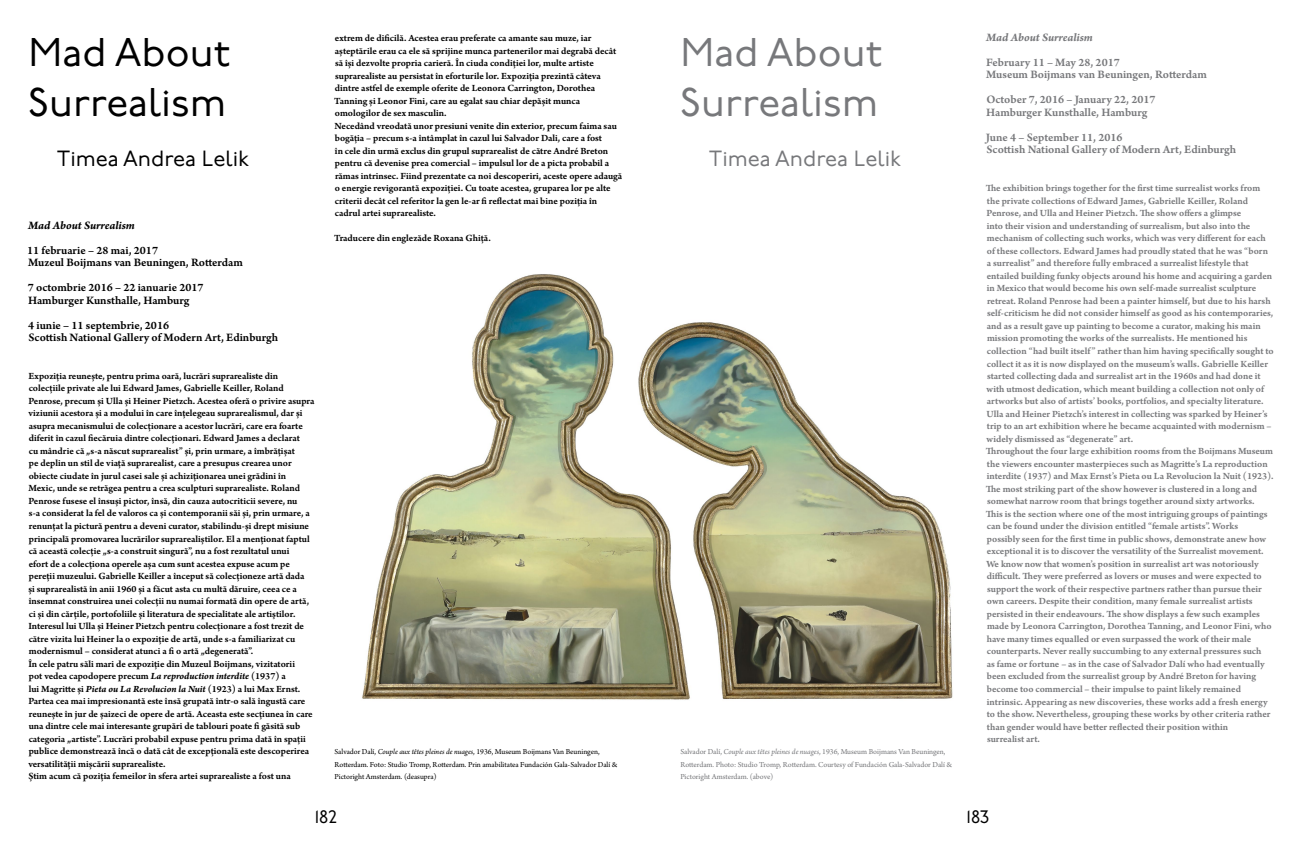
<style>
.page{position:relative;width:1304px;height:851px;background:#fff}
.page>*{position:absolute;margin:0;border:0;box-sizing:border-box;transform-origin:0 0}
.t1{font:40px/50px "P22 Underground Pro";color:#000}
.t2{font:40px/50px "P22 Underground Pro";color:#77787b}
.t3{font:22px "P22 Underground Pro";color:#000}
.t4{font:22px "P22 Underground Pro";color:#77787b}
.t5{font:18px "P22 Underground Pro";color:#000}
.t6{font:12px/12.5px "Arno Pro Smbd Sm Text";color:#000}
.t7{font:12px/12.5px "Arno Pro Smbd Sm Text";color:#77787b}
.t8{font:12px "Arno Pro Bold Italic Sm Text";letter-spacing:-.005em;color:#000}
.t9{font:12px "Arno Pro Bold Italic Sm Text";letter-spacing:-.005em;color:#77787b}
.t10{font:10px/12.5px "Arno Pro Smbd Sm Text";color:#000}
.t11{font:10px/12.5px "Arno Pro Smbd Sm Text";color:#77787b}
.t12{font:8px/12.5px "Arno Pro";letter-spacing:-.005em;color:#000}
.t13{font:8px/12.5px "Arno Pro";color:#77787b}
.s1{font-family:"Arno Pro Bold Italic Sm Text"}
.s2{font-style:italic}
</style>
<div class="page">
<img style="left:362px;top:274px;width:591px;height:426px">
<p class="t10" style="left:334px;top:32px;width:289px">extrem de dificilă. Acestea erau preferate ca amante sau muze, iar așteptările erau ca ele să sprijine munca partenerilor mai degrabă decât să își dezvolte propria carieră. În ciuda condiției lor, multe artiste suprarealiste au persistat în eforturile lor. Expoziția prezintă câteva dintre astfel de exemple oferite de Leonora Carrington, Dorothea Tanning și Leonor Fini, care au egalat sau chiar depășit munca omologilor de sex masculin.<br>Necedând vreodată unor presiuni venite din exterior, precum faima sau bogăția – precum s-a întâmplat în cazul lui Salvador Dali, care a fost<br>în cele din urmă exclus din grupul suprarealist de către André Breton pentru că devenise prea comercial – impulsul lor de a picta probabil a rămas intrinsec. Fiind prezentate ca noi descoperiri, aceste opere adaugă o energie revigorantă expoziției. Cu toate acestea, gruparea lor pe alte criterii decât cel referitor la gen le-ar fi reflectat mai bine poziția în cadrul artei suprarealiste.</p>
<p class="t10" style="left:334px;top:232px;width:158px">Traducere din englezăde Roxana Ghiţă.</p>
<h1 class="t1" style="left:28px;top:26px;width:203px">Mad About<br>Surrealism</h1>
<h1 class="t2" style="left:680px;top:26px;width:203px">Mad About<br>Surrealism</h1>
<h2 class="t3" style="left:57px;top:143px;width:194px">Timea Andrea Lelik</h2>
<h2 class="t4" style="left:709px;top:143px;width:194px">Timea Andrea Lelik</h2>
<p class="t8" style="left:28px;top:218px;width:108px">Mad About Surrealism</p>
<p class="t6" style="left:27px;top:244px;width:217px">11 februarie – 28 mai, 2017<br>Muzeul Boijmans van Beuningen, Rotterdam</p>
<p class="t6" style="left:28px;top:282px;width:177px">7 octombrie 2016 – 22 ianuarie 2017<br>Hamburger Kunsthalle, Hamburg</p>
<p class="t6" style="left:28px;top:319px;width:251px">4 iunie – 11 septembrie, 2016<br>Scottish National Gallery of Modern Art, Edinburgh</p>
<p class="t10" style="left:28px;top:370px;width:288px">Expoziția reunește, pentru prima oară, lucrări suprarealiste din colecțiile private ale lui Edward James, Gabrielle Keiller, Roland Penrose, precum și Ulla și Heiner Pietzch. Acestea oferă o privire asupra viziunii acestora și a modului în care înțelegeau suprarealismul, dar și asupra mecanismului de colecționare a acestor lucrări, care era foarte diferit în cazul fiecăruia dintre colecționari. Edward James a declarat<br>cu mândrie că „s-a născut suprarealist” și, prin urmare, a îmbrățișat<br>pe deplin un stil de viață suprarealist, care a presupus crearea unor obiecte ciudate în jurul casei sale și achiziționarea unei grădini în Mexic, unde se retrăgea pentru a crea sculpturi suprarealiste. Roland Penrose fusese el însuși pictor, însă, din cauza autocriticii severe, nu<br>s-a considerat la fel de valoros ca și contemporanii săi și, prin urmare, a renunțat la pictură pentru a deveni curator, stabilindu-și drept misiune principală promovarea lucrărilor suprarealiștilor. El a menționat faptul că această colecție „s-a construit singură”, nu a fost rezultatul unui<br>efort de a colecționa operele așa cum sunt acestea expuse acum pe pereții muzeului. Gabrielle Keiller a început să colecționeze artă dada<br>și suprarealistă în anii 1960 și a făcut asta cu multă dăruire, ceea ce a însemnat construirea unei colecții nu numai formată din opere de artă, ci și din cărțile, portofoliile și literatura de specialitate ale artiştilor.<br>Interesul lui Ulla și Heiner Pietzch pentru colecționare a fost trezit de către vizita lui Heiner la o expoziție de artă, unde s-a familiarizat cu modernismul – considerat atunci a fi o artă „degenerată”.<br>În cele patru săli mari de expoziție din Muzeul Boijmans, vizitatorii<br>pot vedea capodopere precum <span class="s1">La reproduction interdite</span> (1937) a<br>lui Magritte și <span class="s1">Pieta ou La Revolucion la Nuit</span> (1923) a lui Max Ernst.<br>Partea cea mai impresionantă este însă grupată într-o sală îngustă care reunește în jur de șaizeci de opere de artă. Aceasta este secțiunea în care una dintre cele mai interesante grupări de tablouri poate fi găsită sub categoria „artiste”. Lucrări probabil expuse pentru prima dată în spații publice demonstrează încă o dată cât de excepțională este descoperirea versatilității mișcării suprarealiste.<br>Știm acum că poziția femeilor în sfera artei suprarealiste a fost una</p>
<p class="t12" style="left:334px;top:745px;width:285px">Salvador Dalí, <span class="s2">Couple aux têtes pleines de nuages</span>, 1936, Museum Boijmans Van Beuningen,<br>Rotterdam. Foto: Studio Tromp, Rotterdam. Prin amabilitatea Fundación Gala-Salvador Dalí &amp;<br>Pictoright Amsterdam. (deasupra)</p>
<p class="t13" style="left:680px;top:745px;width:273px">Salvador Dalí, <span class="s2">Couple aux têtes pleines de nuages</span>, 1936, Museum Boijmans Van Beuningen,<br>Rotterdam. Photo: Studio Tromp, Rotterdam. Courtesy of Fundación Gala-Salvador Dalí &amp;<br>Pictoright Amsterdam. (above)</p>
<p class="t9" style="left:986px;top:30px;width:108px">Mad About Surrealism</p>
<p class="t7" style="left:986px;top:57px;width:222px">February 11 – May 28, 2017<br>Museum Boijmans van Beuningen, Rotterdam</p>
<p class="t7" style="left:986px;top:94px;width:171px">October 7, 2016 – January 22, 2017<br>Hamburger Kunsthalle, Hamburg</p>
<p class="t7" style="left:986px;top:132px;width:252px">June 4 – September 11, 2016<br>Scottish National Gallery of Modern Art, Edinburgh</p>
<p class="t11" style="left:986px;top:182px;width:289px">The exhibition brings together for the first time surrealist works from the private collections of Edward James, Gabrielle Keiller, Roland Penrose, and Ulla and Heiner Pietzch. The show offers a glimpse<br>into their vision and understanding of surrealism, but also into the mechanism of collecting such works, which was very different for each of these collectors. Edward James had proudly stated that he was “born a surrealist” and therefore fully embraced a surrealist lifestyle that entailed building funky objects around his home and acquiring a garden in Mexico that would become his own self-made surrealist sculpture retreat. Roland Penrose had been a painter himself, but due to his harsh self-criticism he did not consider himself as good as his contemporaries, and as a result gave up painting to become a curator, making his main mission promoting the works of the surrealists. He mentioned his collection “had built itself” rather than him having specifically sought to collect it as it is now displayed on the museum’s walls. Gabrielle Keiller started collecting dada and surrealist art in the 1960s and had done it with utmost dedication, which meant building a collection not only of artworks but also of artists’ books, portfolios, and specialty literature.<br>Ulla and Heiner Pietzch’s interest in collecting was sparked by Heiner’s trip to an art exhibition where he became acquainted with modernism – widely dismissed as “degenerate” art.<br>Throughout the four large exhibition rooms from the Boijmans Museum the viewers encounter masterpieces such as Magritte’s La reproduction interdite (1937) and Max Ernst’s Pieta ou La Revolucion la Nuit (1923).<br>The most striking part of the show however is clustered in a long and somewhat narrow room that brings together around sixty artworks.<br>This is the section where one of the most intriguing groups of paintings can be found under the division entitled “female artists”. Works<br>possibly seen for the first time in public shows, demonstrate anew how exceptional it is to discover the versatility of the Surrealist movement.<br>We know now that women’s position in surrealist art was notoriously difficult. They were preferred as lovers or muses and were expected to support the work of their respective partners rather than pursue their own careers. Despite their condition, many female surrealist artists persisted in their endeavours. The show displays a few such examples made by Leonora Carrington, Dorothea Tanning, and Leonor Fini, who have many times equalled or even surpassed the work of their male counterparts. Never really succumbing to any external pressures such<br>as fame or fortune – as in the case of Salvador Dalí who had eventually been excluded from the surrealist group by André Breton for having become too commercial – their impulse to paint likely remained intrinsic. Appearing as new discoveries, these works add a fresh energy to the show. Nevertheless, grouping these works by other criteria rather than gender would have better reflected their position within<br>surrealist art.</p>
<h3 class="t5" style="left:315px;top:803px;width:24px">182</h3>
<h3 class="t5" style="left:967px;top:803px;width:24px">183</h3>
</div>
